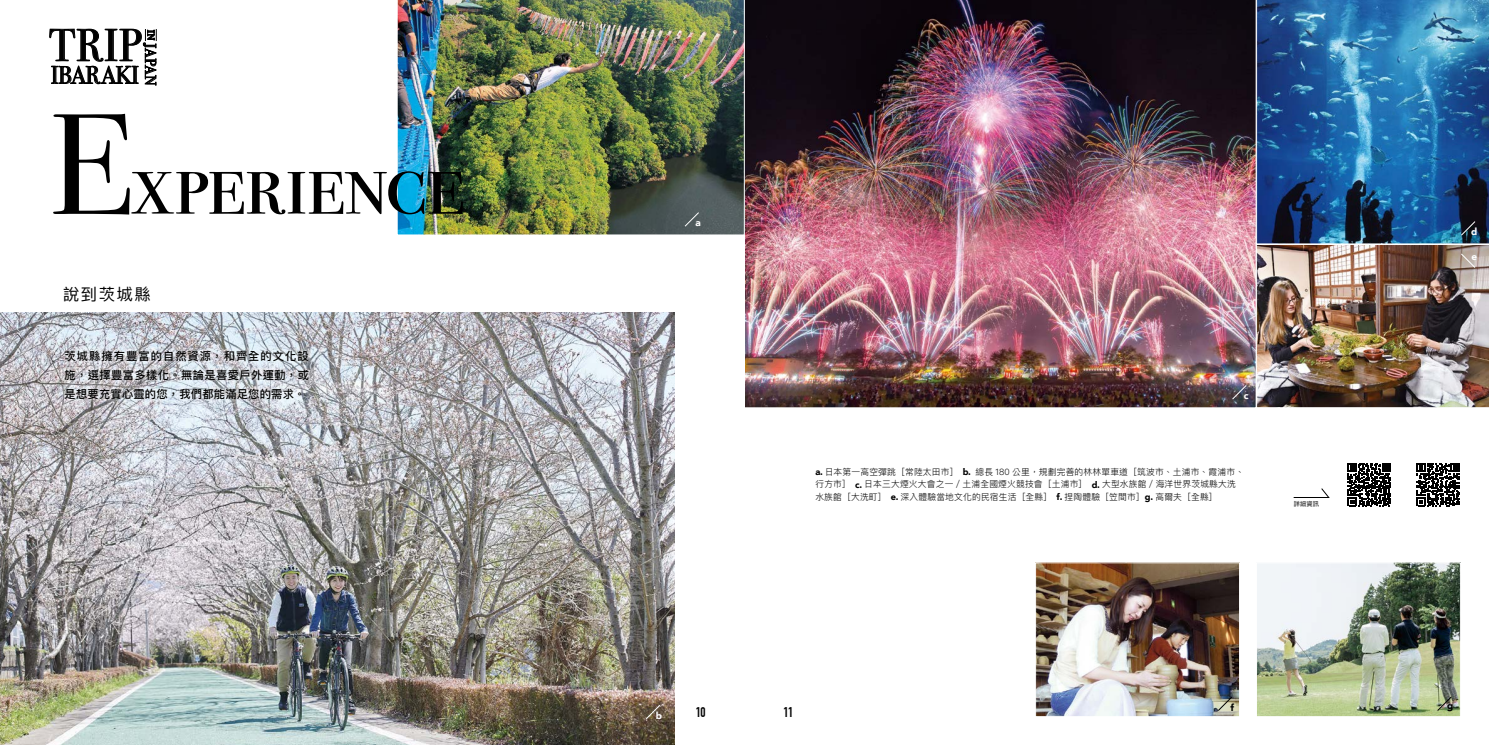
<style>
.page{position:relative;width:1489px;height:745px;background:#fff}
.page>*{position:absolute;margin:0;border:0;box-sizing:border-box;transform-origin:0 0}
.t1{font:91.38px "Bodoni Svty Two SCITCTT";letter-spacing:-.005em;color:#000}
.t2{font:45.38px "Bodoni Svty Two SCITCTT";color:#000}
.t3{font:24.5px "Bodoni Svty Two SCITCTT";letter-spacing:-.02em;color:#000}
.t4{font:16.25px "Ping Fang TC";letter-spacing:.1em;color:#000}
.t5{font:15.38px "Bodoni Svty Two SCITCTT";color:#000}
.t6{font:700 13.75px "DIN Condensed";color:#000}
.t7{font:500 11.25px/18.8px "Ping Fang TC";letter-spacing:.04em;color:#000;text-align:justify}
.t8{font:900 9.88px "Avenir";color:#fff}
.t9{font:900 9.88px "Avenir";color:#000}
.t10{font:300 8.75px/12.5px "Ping Fang TC";letter-spacing:.02em;color:#000}
.t11{font:6.25px "Ping Fang TC";color:#000}
.s1{font-size:14.62px}
.s2{font-size:142.75px}
.s3{font-family:"Avenir";font-weight:900;font-size:9.12px}
</style>
<div class="page">
<img style="left:1037px;top:564px;width:200px;height:150px">
<div style="left:1035px;top:562px;width:204px;height:154px;border:1px solid #fff"></div>
<svg style="left:1217px;top:695px;width:15px;height:16px"></svg>
<img style="left:744px;top:0;width:512px;height:408px">
<img style="left:1256px;top:0;width:232px;height:244px">
<img style="left:0;top:312px;width:674px;height:432px">
<svg style="left:58px;top:343px;width:257px;height:62px;background:#cbced4"></svg>
<img style="left:397px;top:0;width:347px;height:235px">
<img style="left:1258px;top:564px;width:200px;height:150px">
<div style="left:1256px;top:562px;width:204px;height:154px;border:1px solid #fff"></div>
<svg style="left:1436px;top:695px;width:15px;height:16px"></svg>
<svg style="left:1460px;top:220px;width:15px;height:16px"></svg>
<svg style="left:1231px;top:384px;width:15px;height:15px"></svg>
<img style="left:1256px;top:245px;width:232px;height:162px">
<svg style="left:684px;top:211px;width:15px;height:16px"></svg>
<svg style="left:645px;top:703px;width:15px;height:16px"></svg>
<svg style="left:49px;top:29px;width:108px;height:57px"></svg>
<svg style="left:1293px;top:488px;width:36px;height:10px"></svg>
<svg style="left:1347px;top:463px;width:43px;height:43px"></svg>
<svg style="left:1416px;top:463px;width:43px;height:43px"></svg>
<h2 class="t2" style="left:49px;top:18px;width:94px">TRIP</h2>
<h3 class="t5" style="left:160px;top:30px;width:57px;rotate:90deg"><span class="s1">in</span> JAPAN</h3>
<h1 class="t1" style="left:49px;top:128px;width:416px"><span class="s2">E</span>xperience</h1>
<h3 class="t3" style="left:51px;top:60px;width:90px">IBARAKI</h3>
<h3 class="t4" style="left:63px;top:284px;width:89px">說到茨城縣</h3>
<p class="t7" style="left:65px;top:347px;width:246px">茨城縣擁有豐富的自然資源，和齊全的文化設施，選擇豐富多樣化。無論是喜愛戶外運動，或是想要充實心靈的您，我們都能滿足您的需求。</p>
<p class="t8" style="left:695px;top:214px;width:7px">a</p>
<p class="t8" style="left:1243px;top:386px;width:6px">c</p>
<p class="t10" style="left:815px;top:465px;width:430px"><span class="s3">a.</span> 日本第一高空彈跳［常陸太田市］ <span class="s3">b.</span> 總長 180 公里，規劃完善的林林單車道［筑波市、土浦市、霞浦市、行方市］ <span class="s3">c.</span> 日本三大煙火大會之一 / 土浦全國煙火競技會［土浦市］ <span class="s3">d.</span> 大型水族館 / 海洋世界茨城縣大洗水族館［大洗町］ <span class="s3">e.</span> 深入體驗當地文化的民宿生活［全縣］ <span class="s3">f.</span> 捏陶體驗［笠間市］<span class="s3">g.</span> 高爾夫［全縣］</p>
<p class="t11" style="left:1293px;top:499px;width:26px">詳細資訊</p>
<p class="t8" style="left:656px;top:706px;width:8px">b</p>
<h3 class="t6" style="left:695px;top:704px;width:11px">10</h3>
<h3 class="t6" style="left:783px;top:704px;width:11px">11</h3>
<p class="t9" style="left:1230px;top:698px;width:5px">f</p>
<p class="t8" style="left:1470px;top:223px;width:8px">d</p>
<p class="t8" style="left:1471px;top:247px;width:7px">e</p>
<p class="t9" style="left:1446px;top:696px;width:8px">g</p>
</div>
